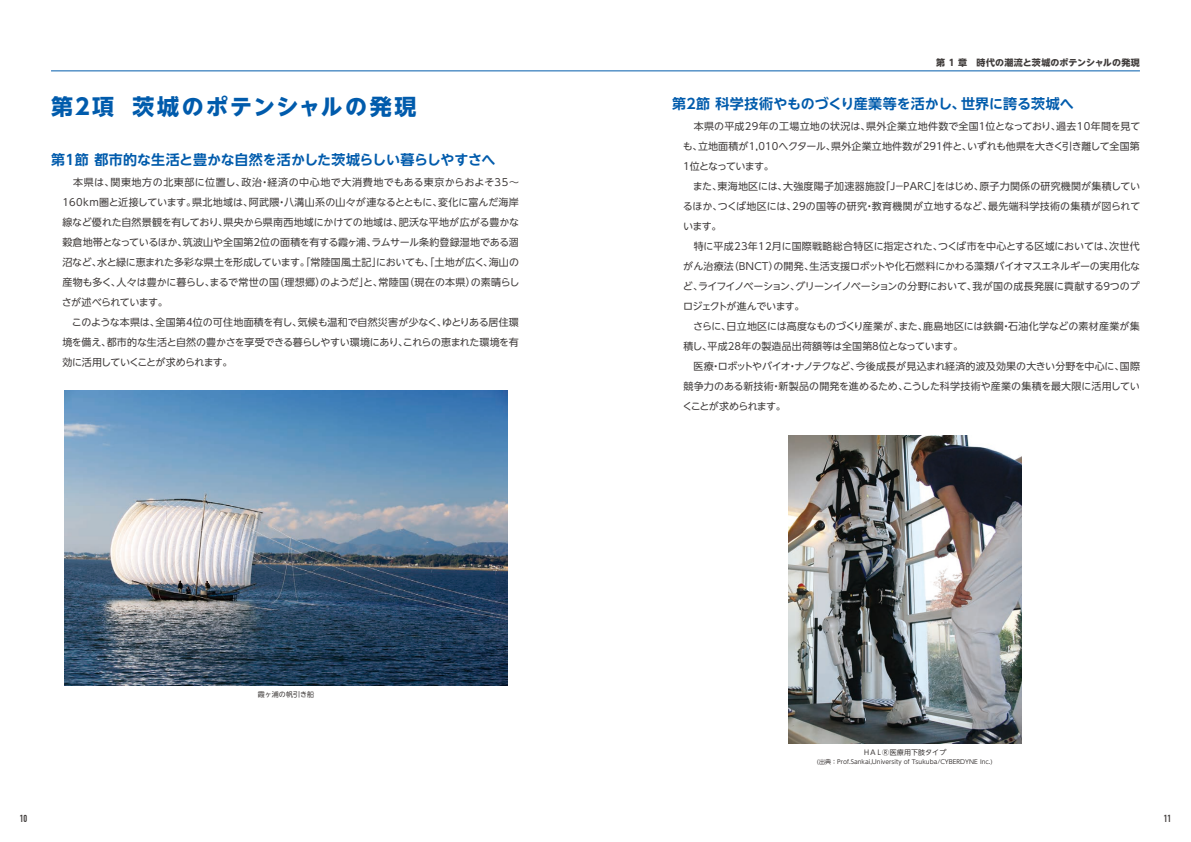
<style>
.page{position:relative;width:1191px;height:842px;background:#fff}
.page>*{position:absolute;margin:0;border:0;box-sizing:border-box;transform-origin:0 0}
.t1{font:700 22px "UD Shin Go NT Pr 6 N";letter-spacing:.1em;color:#005bac}
.t2{font:700 14px "UD Shin Go NT Pr 6 N De";color:#005bac}
.t3{font:10px/20px "UD Shin Go NT Pr 6 N";letter-spacing:-.005em;color:#3f3b3a}
.t4{font:700 10px "DIN Condensed";color:#3f3b3a}
.t5{font:700 9px "UD Shin Go NT Pr 6 N";letter-spacing:.02em;color:#3f3b3a}
.t6{font:7px "UD Shin Go NT Pr 6 N";letter-spacing:.01em;color:#3f3b3a}
.t7{font:6px "UD Shin Go NT Pr 6 N";letter-spacing:.005em;color:#3f3b3a}
</style>
<div class="page">
<hr style="left:51px;top:70px;width:1089px;height:1px;background:#005bac">
<img style="left:65px;top:391px;width:442px;height:295px">
<img style="left:788px;top:436px;width:233px;height:308px">
<h1 class="t1" style="left:51px;top:88px;width:367px">第2項 茨城のポテンシャルの発現</h1>
<h2 class="t2" style="left:51px;top:148px;width:446px">第1節 都市的な生活と豊かな自然を活かした茨城らしい暮らしやすさへ</h2>
<p class="t3" style="left:62px;top:172px;width:459px">　本県は、関東地方の北東部に位置し、政治・経済の中心地で大消費地でもある東京からおよそ35〜160km圏と近接しています。県北地域は、阿武隈・八溝山系の山々が連なるとともに、変化に富んだ海岸線など優れた自然景観を有しており、県央から県南西地域にかけての地域は、肥沃な平地が広がる豊かな穀倉地帯となっているほか、筑波山や全国第２位の面積を有する霞ヶ浦、ラムサール条約登録湿地である涸沼など、水と緑に恵まれた多彩な県土を形成しています。「常陸国風土記」においても、「土地が広く、海山の産物も多く、人々は豊かに暮らし、まるで常世の国（理想郷）のようだ」と、常陸国（現在の本県）の素晴らしさが述べられています。<br>　このような本県は、全国第４位の可住地面積を有し、気候も温和で自然災害が少なく、ゆとりある居住環境を備え、都市的な生活と自然の豊かさを享受できる暮らしやすい環境にあり、これらの恵まれた環境を有効に活用していくことが求められます。</p>
<p class="t6" style="left:258px;top:689px;width:58px">霞ヶ浦の帆引き船</p>
<p class="t5" style="left:936px;top:55px;width:205px">第 1 章　時代の潮流と茨城のポテンシャルの発現</p>
<h2 class="t2" style="left:672px;top:92px;width:403px">第2節 科学技術やものづくり産業等を活かし、世界に誇る茨城へ</h2>
<p class="t3" style="left:681px;top:116px;width:460px">　本県の平成29年の工場立地の状況は、県外企業立地件数で全国１位となっており、過去10年間を見ても、立地面積が1,010ヘクタール、県外企業立地件数が291件と、いずれも他県を大きく引き離して全国第１位となっています。<br>　また、東海地区には、大強度陽子加速器施設「Ｊ－ＰＡＲＣ」をはじめ、原子力関係の研究機関が集積しているほか、つくば地区には、29の国等の研究・教育機関が立地するなど、最先端科学技術の集積が図られています。<br>　特に平成23年12月に国際戦略総合特区に指定された、つくば市を中心とする区域においては、次世代がん治療法（ＢＮＣＴ）の開発、生活支援ロボットや化石燃料にかわる藻類バイオマスエネルギーの実用化など、ライフイノベーション、グリーンイノベーションの分野において、我が国の成長発展に貢献する９つのプロジェクトが進んでいます。<br>　さらに、日立地区には高度なものづくり産業が、また、鹿島地区には鉄鋼・石油化学などの素材産業が集積し、平成28年の製造品出荷額等は全国第８位となっています。<br>　医療・ロボットやバイオ・ナノテクなど、今後成長が見込まれ経済的波及効果の大きい分野を中心に、国際競争力のある新技術・新製品の開発を進めるため、こうした科学技術や産業の集積を最大限に活用していくことが求められます。</p>
<p class="t6" style="left:863px;top:746px;width:85px">ＨＡＬⓇ医療用下肢タイプ</p>
<p class="t7" style="left:816px;top:756px;width:177px">(出典：Prof.Sankai,University of Tsukuba/CYBERDYNE Inc.)</p>
<p class="t4" style="left:20px;top:813px;width:9px">10</p>
<p class="t4" style="left:1163px;top:813px;width:9px">11</p>
</div>
